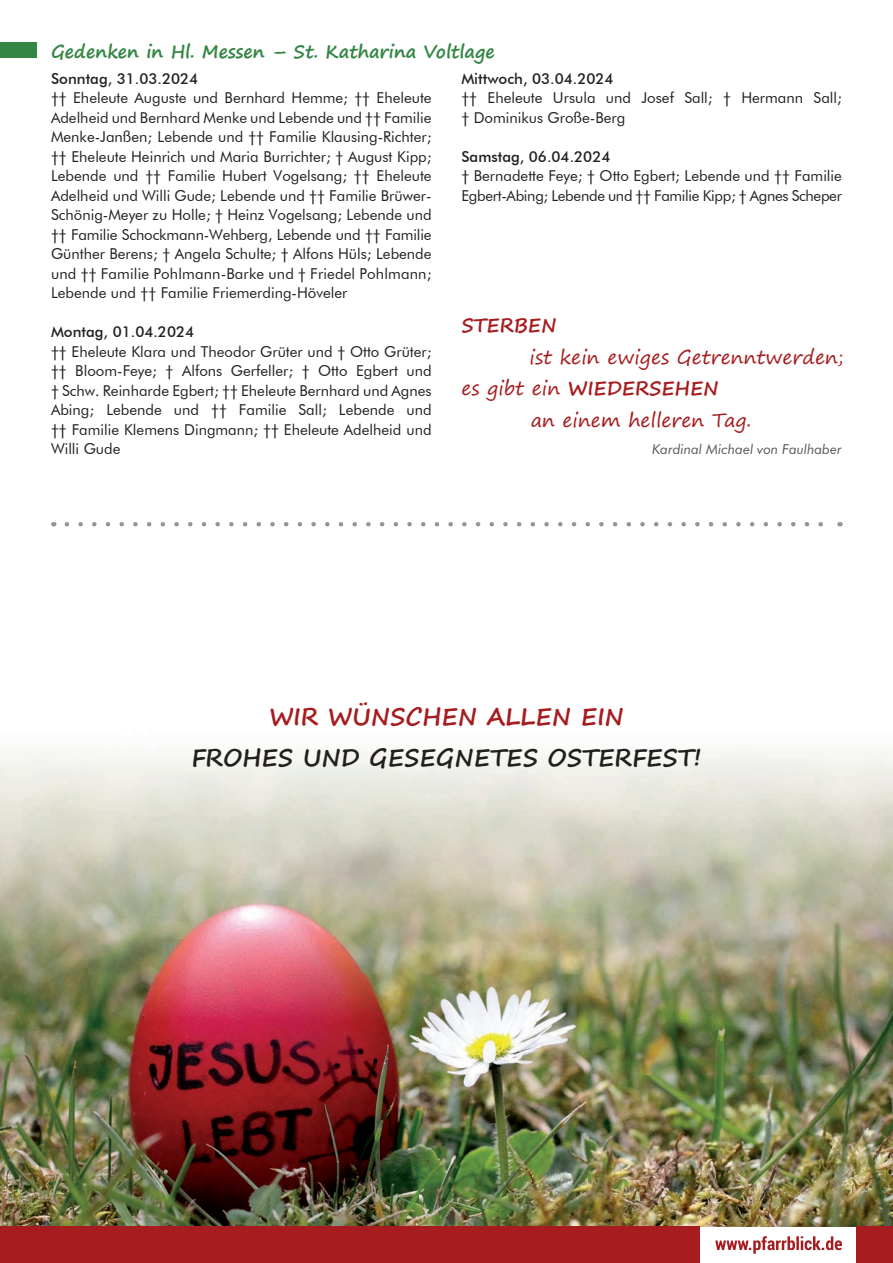
<style>
.page{position:relative;width:893px;height:1263px;background:#fff}
.page>*{position:absolute;margin:0;border:0;box-sizing:border-box;transform-origin:0 0}
.t1{font:700 24px "Segoe Print";color:#231f20}
.t2{font:700 24px "Segoe Print";color:#a61c1f}
.t3{font:19.35px "Segoe Print";color:#a61c1f}
.t4{font:700 19.35px "Segoe Print";color:#a61c1f}
.t5{font:700 18px "Segoe Print";color:#348645}
.t6{font:15px/19.5px "Futura BT";color:#231f20;text-align:justify}
.t7{font:15px/19.5px "Futura BT";letter-spacing:-.02em;color:#231f20}
.t8{font:500 15px "Futura BT";color:#231f20}
.t9{font:italic 13.65px "Futura BT";color:#57585a}
.s1{font-weight:400}
</style>
<div class="page">
<img style="left:0;top:747px;width:893px;height:480px">
<div style="left:0;top:43px;width:36px;height:15px;background:#348645"></div>
<div style="left:857px;top:1227px;width:36px;height:36px;background:#a61c1f"></div>
<svg style="left:715px;top:1236px;width:127px;height:18px"></svg>
<svg style="left:67px;top:522px;width:756px;height:4px"></svg>
<div style="left:0;top:1227px;width:700px;height:36px;background:#a61c1f"></div>
<p class="t5" style="left:51px;top:35px;width:445px">Gedenken in Hl. Messen – St. Katharina Voltlage</p>
<p class="t8" style="left:51px;top:69px;width:149px">Sonntag, 31.03.2024</p>
<p class="t6" style="left:51px;top:88px;width:382px">†† Eheleute Auguste und Bernhard Hemme; †† Eheleute Adelheid und Bernhard Menke und Lebende und †† Familie Menke-Janßen; Lebende und †† Familie Klausing-Richter; †† Eheleute Heinrich und Maria Burrichter; † August Kipp; Lebende und †† Familie Hubert Vogelsang; †† Eheleute Adelheid und Willi Gude; Lebende und †† Familie Brüwer-Schönig-Meyer zu Holle; † Heinz Vogelsang; Lebende und †† Familie Schockmann-Wehberg, Lebende und †† Familie Günther Berens; † Angela Schulte; † Alfons Hüls; Lebende und †† Familie Pohlmann-Barke und † Friedel Pohlmann; Lebende und †† Familie Friemerding-Höveler</p>
<p class="t8" style="left:51px;top:323px;width:145px">Montag, 01.04.2024</p>
<p class="t6" style="left:51px;top:341px;width:382px">†† Eheleute Klara und Theodor Grüter und † Otto Grüter; †† Bloom-Feye; † Alfons Gerfeller; † Otto Egbert und † Schw. Reinharde Egbert; †† Eheleute Bernhard und Agnes Abing; Lebende und †† Familie Sall; Lebende und †† Familie Klemens Dingmann; †† Eheleute Adelheid und Willi Gude</p>
<p class="t8" style="left:461px;top:69px;width:154px">Mittwoch, 03.04.2024</p>
<p class="t6" style="left:461px;top:88px;width:382px">†† Eheleute Ursula und Josef Sall; † Hermann Sall; † Dominikus Große-Berg</p>
<p class="t8" style="left:461px;top:147px;width:151px">Samstag, 06.04.2024</p>
<p class="t7" style="left:461px;top:166px;width:382px">† Bernadette Feye; † Otto Egbert; Lebende und †† Familie<br>Egbert-Abing; Lebende und †† Familie Kipp; † Agnes Scheper</p>
<p class="t4" style="left:461px;top:307px;width:97px">STERBEN</p>
<p class="t3" style="left:529px;top:339px;width:316px">ist kein ewiges Getrenntwerden;</p>
<p class="t4" style="left:461px;top:370px;width:259px"><span class="s1">es gibt ein</span> WIEDERSEHEN</p>
<p class="t3" style="left:531px;top:402px;width:222px">an einem helleren Tag.</p>
<p class="t9" style="left:652px;top:441px;width:191px">Kardinal Michael von Faulhaber</p>
<h1 class="t2" style="left:269px;top:695px;width:356px">WIR WÜNSCHEN ALLEN EIN</h1>
<h1 class="t1" style="left:191px;top:735px;width:512px">FROHES UND GESEGNETES OSTERFEST!</h1>
</div>
